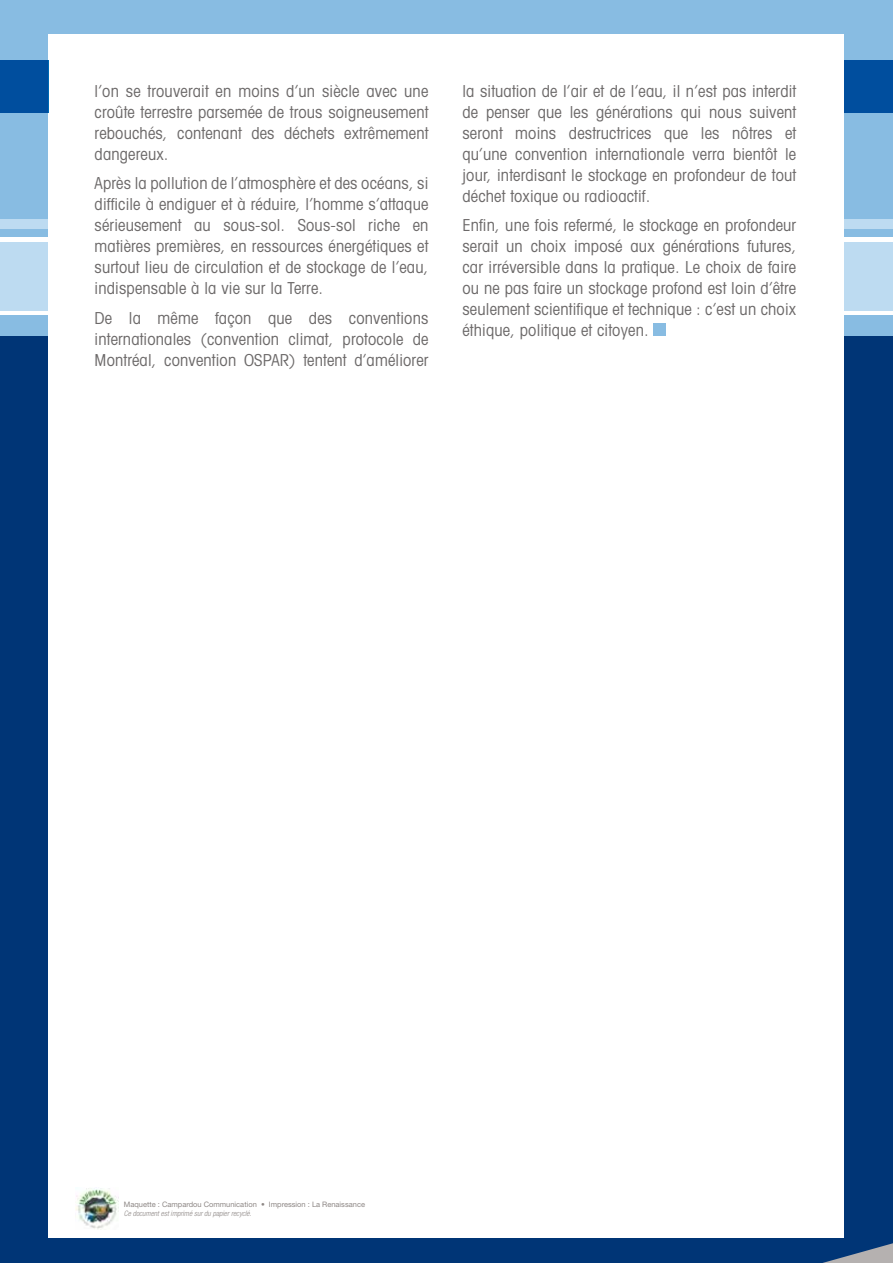
<style>
.page{position:relative;width:893px;height:1263px;background:#fff}
.page>*{position:absolute;margin:0;border:0;box-sizing:border-box;transform-origin:0 0}
.t1{font:condensed 16.5px/21px "Avant Garde";letter-spacing:.01em;color:#6c6969;text-align:justify}
.t2{font:7.5px "Helvetica Neue";color:#8d8785}
.t3{font:italic 300 condensed 7.5px "Helvetica Neue";color:#8d8785}
</style>
<div class="page">
<div style="left:0;top:305px;width:893px;height:958px;background:#003576"></div>
<div style="left:0;top:0;width:893px;height:219px;background:#88bce2"></div>
<div style="left:0;top:315px;width:893px;height:20px;background:#88bce2"></div>
<div style="left:0;top:235px;width:893px;height:76px;background:#bddbf1"></div>
<hr style="left:0;top:237px;width:893px;height:4px;background:#fff">
<div style="left:0;top:226px;width:893px;height:11px;background:#88bce2"></div>
<div style="left:0;top:219px;width:893px;height:10px;background:#bddbf1"></div>
<hr style="left:0;top:311px;width:893px;height:4px;background:#fff">
<div style="left:49px;top:34px;width:795px;height:1204px;background:#fff"></div>
<div style="left:844px;top:60px;width:49px;height:53px;background:#004e9e"></div>
<div style="left:0;top:60px;width:49px;height:53px;background:#004e9e"></div>
<svg style="left:823px;top:1243px;width:70px;height:20px"></svg>
<img style="left:76px;top:1188px;width:43px;height:41px">
<div style="left:653px;top:324px;width:13px;height:12px;background:#88bce2"></div>
<p class="t1" style="left:95px;top:80px;width:335px">l’on se trouverait en moins d’un siècle avec une croûte terrestre parsemée de trous soigneusement rebouchés, contenant des déchets extrêmement dangereux.</p>
<p class="t1" style="left:95px;top:173px;width:335px">Après la pollution de l’atmosphère et des océans, si difficile à endiguer et à réduire, l’homme s’attaque sérieusement au sous-sol. Sous-sol riche en matières premières, en ressources énergétiques et surtout lieu de circulation et de stockage de l’eau, indispensable à la vie sur la Terre.</p>
<p class="t1" style="left:95px;top:307px;width:335px">De la même façon que des conventions internationales (convention climat, protocole de Montréal, convention OSPAR) tentent d’améliorer</p>
<p class="t1" style="left:462px;top:80px;width:335px">la situation de l’air et de l’eau, il n’est pas interdit de penser que les générations qui nous suivent seront moins destructrices que les nôtres et qu’une convention internationale verra bientôt le jour, interdisant le stockage en profondeur de tout déchet toxique ou radioactif.</p>
<p class="t1" style="left:462px;top:215px;width:335px">Enfin, une fois refermé, le stockage en profondeur serait un choix imposé aux générations futures, car irréversible dans la pratique. Le choix de faire ou ne pas faire un stockage profond est loin d’être seulement scientifique et technique : c’est un choix éthique, politique et citoyen.</p>
<p class="t2" style="left:124px;top:1200px;width:243px">Maquette : Campardou Communication • Impression : La Renaissance</p>
<p class="t3" style="left:124px;top:1209px;width:129px">Ce document est imprimé sur du papier recyclé.</p>
</div>
